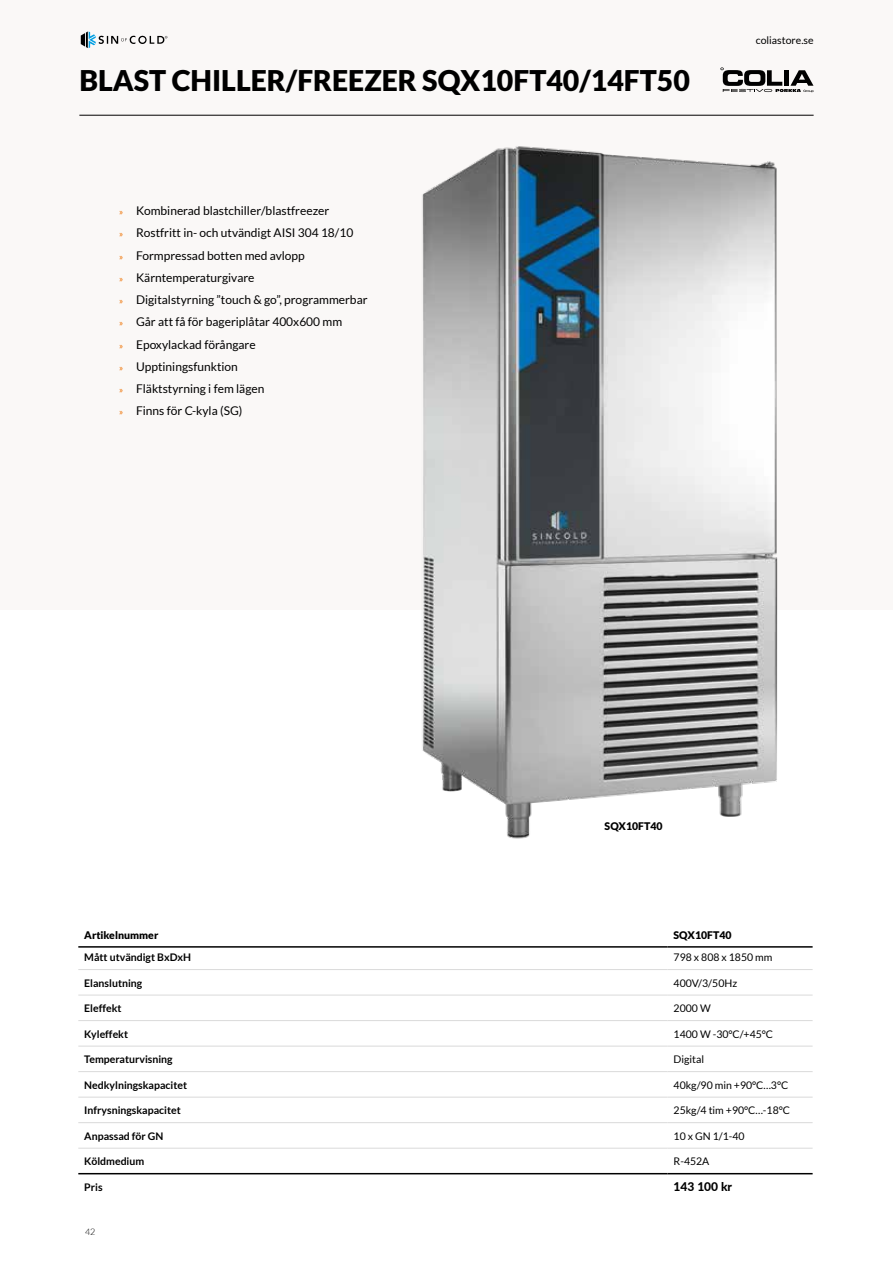
<style>
.page{position:relative;width:893px;height:1263px;background:#fff}
.page>*{position:absolute;margin:0;border:0;box-sizing:border-box;transform-origin:0 0}
.t1{font:900 28.5px "Lato";color:#000}
.t2{font:12px/22.2px "Lato";color:#000}
.t3{font:800 12px "Lato";color:#000}
.t4{font:700 10.5px "Lato";color:#000}
.t5{font:10.5px "Lato";color:#000}
.t6{font:900 10.5px "Lato";color:#000}
.t7{font:300 9px "Lato";color:#000}
.s1{font-size:9px;color:#ee7203}
</style>
<div class="page">
<div style="left:0;top:0;width:893px;height:609px;background:#faf8f7"></div>
<img style="left:421px;top:146px;width:357px;height:693px">
<hr style="left:78px;top:969px;width:590px;height:1px;background:#dadada">
<hr style="left:668px;top:969px;width:145px;height:1px;background:#dadada">
<hr style="left:78px;top:995px;width:590px;height:1px;background:#dadada">
<hr style="left:668px;top:995px;width:145px;height:1px;background:#dadada">
<hr style="left:78px;top:1020px;width:590px;height:1px;background:#dadada">
<hr style="left:668px;top:1020px;width:145px;height:1px;background:#dadada">
<hr style="left:78px;top:1046px;width:590px;height:1px;background:#dadada">
<hr style="left:668px;top:1046px;width:145px;height:1px;background:#dadada">
<hr style="left:78px;top:1071px;width:590px;height:1px;background:#dadada">
<hr style="left:668px;top:1071px;width:145px;height:1px;background:#dadada">
<hr style="left:78px;top:1097px;width:590px;height:1px;background:#dadada">
<hr style="left:668px;top:1097px;width:145px;height:1px;background:#dadada">
<hr style="left:78px;top:1122px;width:590px;height:1px;background:#dadada">
<hr style="left:668px;top:1122px;width:145px;height:1px;background:#dadada">
<hr style="left:78px;top:1148px;width:590px;height:1px;background:#dadada">
<hr style="left:668px;top:1148px;width:145px;height:1px;background:#dadada">
<hr style="left:78px;top:946px;width:590px;height:2px;background:#000">
<hr style="left:668px;top:946px;width:145px;height:2px;background:#000">
<hr style="left:78px;top:1173px;width:590px;height:1px;background:#000">
<hr style="left:668px;top:1173px;width:145px;height:1px;background:#000">
<hr style="left:79px;top:115px;width:735px;height:1px;background:#000">
<svg style="left:720px;top:67px;width:94px;height:25px"></svg>
<svg style="left:81px;top:31px;width:86px;height:17px"></svg>
<h1 class="t1" style="left:79px;top:64px;width:612px">BLAST CHILLER/FREEZER SQX10FT40/14FT50</h1>
<p class="t2" style="left:119px;top:200px;width:250px"><span class="s1">»</span> Kombinerad blastchiller/blastfreezer<br><span class="s1">»</span> Rostfritt in- och utvändigt AISI 304 18/10<br><span class="s1">»</span> Formpressad botten med avlopp<br><span class="s1">»</span> Kärntemperaturgivare<br><span class="s1">»</span> Digitalstyrning ”touch &amp; go”, programmerbar <span class="s1">»</span> Går att få för bageriplåtar 400x600 mm<br><span class="s1">»</span> Epoxylackad förångare<br><span class="s1">»</span> Upptiningsfunktion<br><span class="s1">»</span> Fläktstyrning i fem lägen<br><span class="s1">»</span> Finns för C-kyla (SG)</p>
<p class="t5" style="left:756px;top:34px;width:59px">coliastore.se</p>
<p class="t6" style="left:605px;top:820px;width:59px">SQX10FT40</p>
<p class="t6" style="left:84px;top:929px;width:76px">Artikelnummer</p>
<p class="t6" style="left:674px;top:929px;width:59px">SQX10FT40</p>
<p class="t4" style="left:84px;top:951px;width:108px">Mått utvändigt BxDxH</p>
<p class="t5" style="left:674px;top:952px;width:100px">798 x 808 x 1850 mm</p>
<p class="t4" style="left:84px;top:977px;width:59px">Elanslutning</p>
<p class="t5" style="left:674px;top:977px;width:65px">400V/3/50Hz</p>
<p class="t4" style="left:84px;top:1002px;width:39px">Eleffekt</p>
<p class="t5" style="left:674px;top:1002px;width:39px">2000 W</p>
<p class="t4" style="left:84px;top:1028px;width:45px">Kyleffekt</p>
<p class="t5" style="left:674px;top:1028px;width:101px">1400 W -30°C/+45°C</p>
<p class="t4" style="left:84px;top:1053px;width:90px">Temperaturvisning</p>
<p class="t5" style="left:674px;top:1053px;width:32px">Digital</p>
<p class="t4" style="left:84px;top:1079px;width:104px">Nedkylningskapacitet</p>
<p class="t5" style="left:674px;top:1079px;width:116px">40kg/90 min +90°C…3°C</p>
<p class="t4" style="left:84px;top:1104px;width:98px">Infrysningskapacitet</p>
<p class="t5" style="left:674px;top:1104px;width:118px">25kg/4 tim +90°C…-18°C</p>
<p class="t4" style="left:84px;top:1130px;width:81px">Anpassad för GN</p>
<p class="t5" style="left:674px;top:1130px;width:73px">10 x GN 1/1-40</p>
<p class="t4" style="left:84px;top:1155px;width:61px">Köldmedium</p>
<p class="t5" style="left:674px;top:1155px;width:37px">R-452A</p>
<p class="t4" style="left:84px;top:1181px;width:20px">Pris</p>
<p class="t3" style="left:674px;top:1178px;width:60px">143 100 kr</p>
<p class="t7" style="left:85px;top:1227px;width:12px">42</p>
</div>
